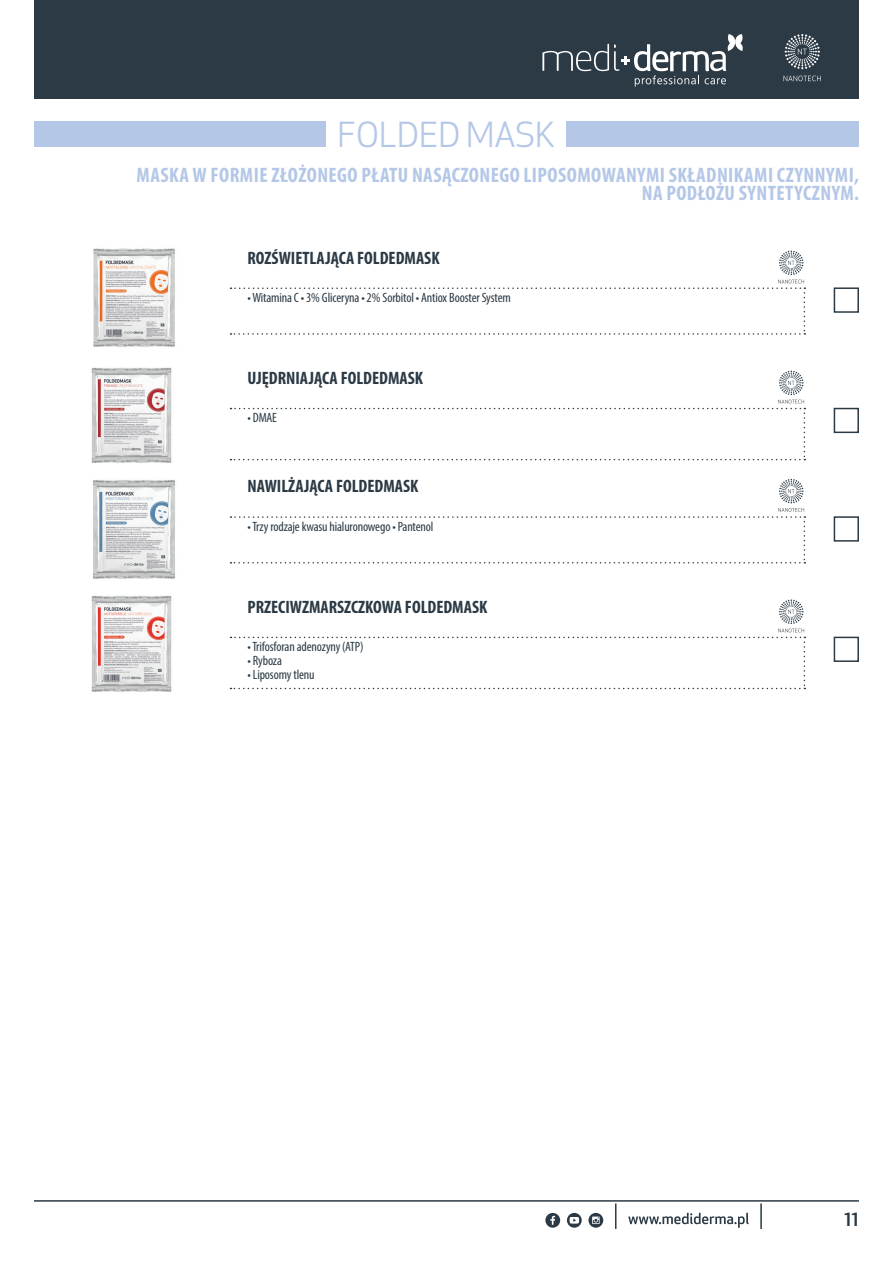
<style>
.page{position:relative;width:893px;height:1263px;background:#fff}
.page>*{position:absolute;margin:0;border:0;box-sizing:border-box;transform-origin:0 0}
.t1{font:33.75px "Apex New";color:#b4c7e7}
.t2{font:700 condensed 21px "Myriad Pro";letter-spacing:.02em;color:#b4c7e7}
.t3{font:500 21px "Apex New";color:#2b3a45}
.t4{font:700 condensed 18px "Myriad Pro";color:#2b3a45}
.t5{font:condensed 13.5px "Myriad Pro";letter-spacing:-.01em;color:#2b3a45}
</style>
<div class="page">
<div style="left:34px;top:0;width:825px;height:99px;background:#2b3a45"></div>
<svg style="left:783px;top:34px;width:38px;height:47px"></svg>
<svg style="left:542px;top:34px;width:201px;height:53px"></svg>
<svg style="left:628px;top:1213px;width:121px;height:15px"></svg>
<hr style="left:34px;top:1200px;width:825px;height:2px;background:#2b3a45">
<svg style="left:615px;top:1203px;width:1px;height:26px"></svg>
<hr style="left:760px;top:1203px;width:2px;height:26px;background:#2b3a45">
<svg style="left:545px;top:1213px;width:15px;height:15px"></svg>
<svg style="left:567px;top:1213px;width:15px;height:15px"></svg>
<svg style="left:588px;top:1213px;width:15px;height:15px"></svg>
<div style="left:34px;top:122px;width:333px;height:25px;background:#b4c7e7"></div>
<div style="left:526px;top:122px;width:333px;height:25px;background:#b4c7e7"></div>
<div style="left:327px;top:122px;width:239px;height:25px;background:#fff"></div>
<img style="left:93px;top:248px;width:82px;height:99px">
<svg style="left:833px;top:287px;width:26px;height:26px"></svg>
<svg style="left:230px;top:251px;width:575px;height:84px"></svg>
<img style="left:93px;top:479px;width:82px;height:100px">
<svg style="left:833px;top:516px;width:26px;height:26px"></svg>
<svg style="left:230px;top:479px;width:575px;height:84px"></svg>
<img style="left:91px;top:367px;width:81px;height:96px">
<svg style="left:833px;top:407px;width:26px;height:27px"></svg>
<svg style="left:230px;top:371px;width:575px;height:89px"></svg>
<img style="left:91px;top:595px;width:81px;height:97px">
<svg style="left:833px;top:636px;width:26px;height:26px"></svg>
<svg style="left:230px;top:599px;width:575px;height:90px"></svg>
<p class="t1" style="left:338px;top:113px;width:219px">FOLDED MASK</p>
<p class="t2" style="left:137px;top:162px;width:724px">MASKA W FORMIE ZŁOŻONEGO PŁATU NASĄCZONEGO LIPOSOMOWANYMI SKŁADNIKAMI CZYNNYMI,</p>
<p class="t2" style="left:642px;top:180px;width:219px">NA PODŁOŻU SYNTETYCZNYM.</p>
<p class="t4" style="left:247px;top:246px;width:194px">ROZŚWIETLAJĄCA FOLDEDMASK</p>
<p class="t5" style="left:247px;top:290px;width:265px">• Witamina C • 3% Gliceryna • 2% Sorbitol • Antiox Booster System</p>
<p class="t4" style="left:247px;top:367px;width:177px">UJĘDRNIAJĄCA FOLDEDMASK</p>
<p class="t5" style="left:247px;top:409px;width:31px">• DMAE</p>
<p class="t4" style="left:247px;top:475px;width:172px">NAWILŻAJĄCA FOLDEDMASK</p>
<p class="t5" style="left:247px;top:519px;width:188px">• Trzy rodzaje kwasu hialuronowego • Pantenol</p>
<p class="t4" style="left:247px;top:596px;width:241px">PRZECIWZMARSZCZKOWA FOLDEDMASK</p>
<p class="t5" style="left:247px;top:638px;width:117px">• Trifosforan adenozyny (ATP)</p>
<p class="t5" style="left:247px;top:652px;width:36px">• Ryboza</p>
<p class="t5" style="left:247px;top:667px;width:69px">• Liposomy tlenu</p>
<p class="t3" style="left:844px;top:1205px;width:16px">11</p>
</div>
